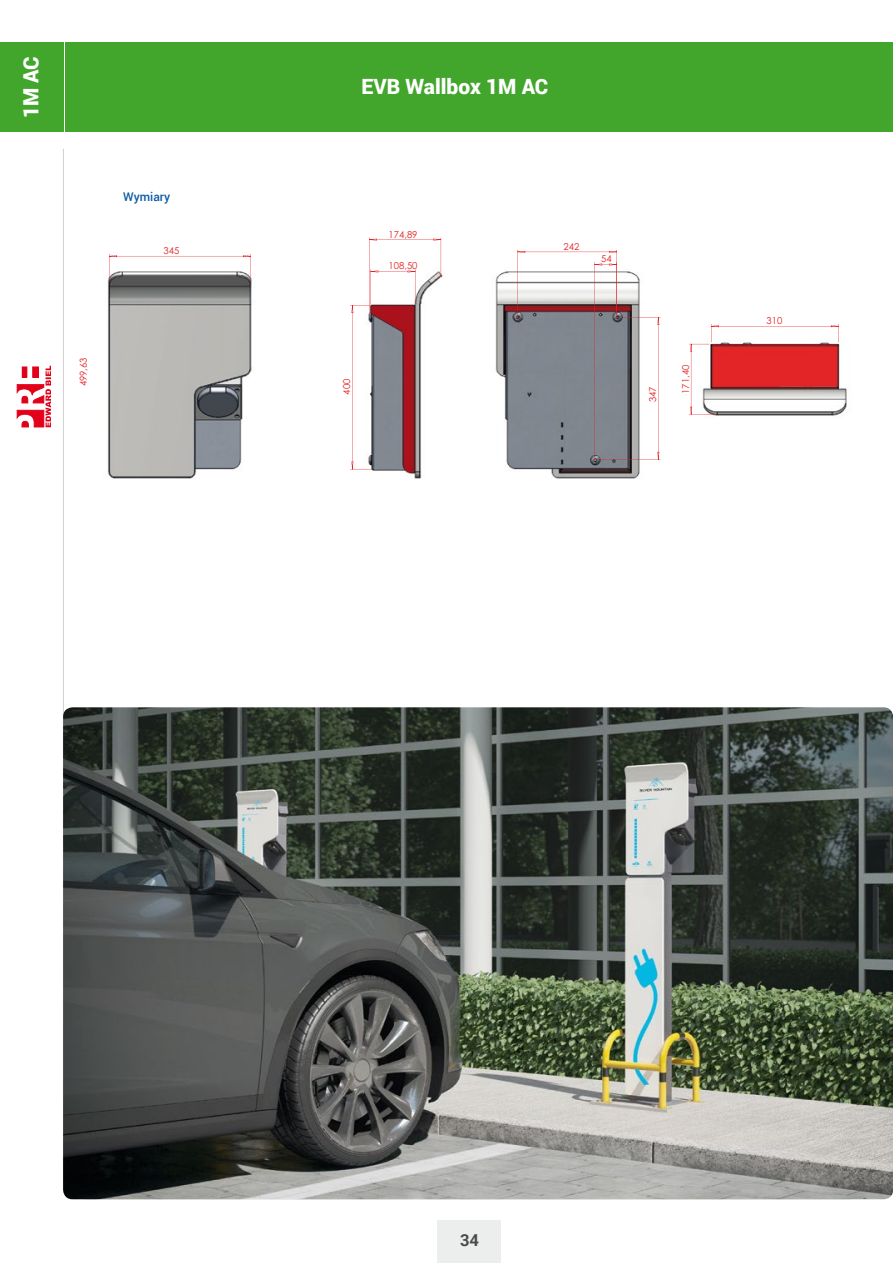
<style>
.page{position:relative;width:893px;height:1263px;background:#fff}
.page>*{position:absolute;margin:0;border:0;box-sizing:border-box;transform-origin:0 0}
.t1{font:900 21px "Roboto";color:#fff}
.t2{font:700 16.5px "Roboto";color:#4b4b4d}
.t3{font:500 12px "Roboto";color:#0f5ba3}
.t4{font:9.6px "Century Gothic";color:#e42225}
</style>
<div class="page">
<div style="left:437px;top:1220px;width:63px;height:43px;background:#eceded"></div>
<hr style="left:63px;top:149px;width:1px;height:1040px;background:#d0d1d2">
<div style="left:0;top:43px;width:64px;height:89px;background:#41a62b"></div>
<div style="left:66px;top:43px;width:827px;height:89px;background:#41a62b"></div>
<svg style="left:17px;top:366px;width:34px;height:61px"></svg>
<img style="left:63px;top:707px;width:830px;height:492px">
<img style="left:107px;top:277px;width:145px;height:202px">
<img style="left:350px;top:457px;width:71px;height:22px">
<img style="left:692px;top:324px;width:155px;height:92px">
<img style="left:506px;top:271px;width:134px;height:208px">
<svg style="left:369px;top:237px;width:248px;height:220px"></svg>
<svg style="left:109px;top:254px;width:142px;height:27px"></svg>
<svg style="left:350px;top:269px;width:65px;height:200px"></svg>
<svg style="left:509px;top:324px;width:1px;height:42px"></svg>
<svg style="left:517px;top:316px;width:143px;height:144px;background:#91959b"></svg>
<svg style="left:689px;top:324px;width:149px;height:90px"></svg>
<h1 class="t1" style="left:16px;top:118px;width:64px;rotate:-90deg">1M AC</h1>
<p class="t3" style="left:123px;top:188px;width:49px">Wymiary</p>
<p class="t4" style="left:163px;top:244px;width:17px">345</p>
<p class="t4" style="left:77px;top:386px;width:31px;rotate:-90deg">499,63</p>
<h1 class="t1" style="left:362px;top:71px;width:188px">EVB Wallbox 1M AC</h1>
<p class="t4" style="left:388px;top:227px;width:31px">174,89</p>
<p class="t4" style="left:388px;top:259px;width:31px">108,50</p>
<p class="t4" style="left:340px;top:395px;width:17px;rotate:-90deg">400</p>
<p class="t4" style="left:564px;top:240px;width:17px">242</p>
<p class="t4" style="left:601px;top:252px;width:12px">54</p>
<p class="t4" style="left:646px;top:402px;width:17px;rotate:-90deg">347</p>
<p class="t4" style="left:679px;top:394px;width:31px;rotate:-90deg">171,40</p>
<p class="t4" style="left:766px;top:314px;width:17px">310</p>
<h2 class="t2" style="left:460px;top:1228px;width:20px">34</h2>
</div>
